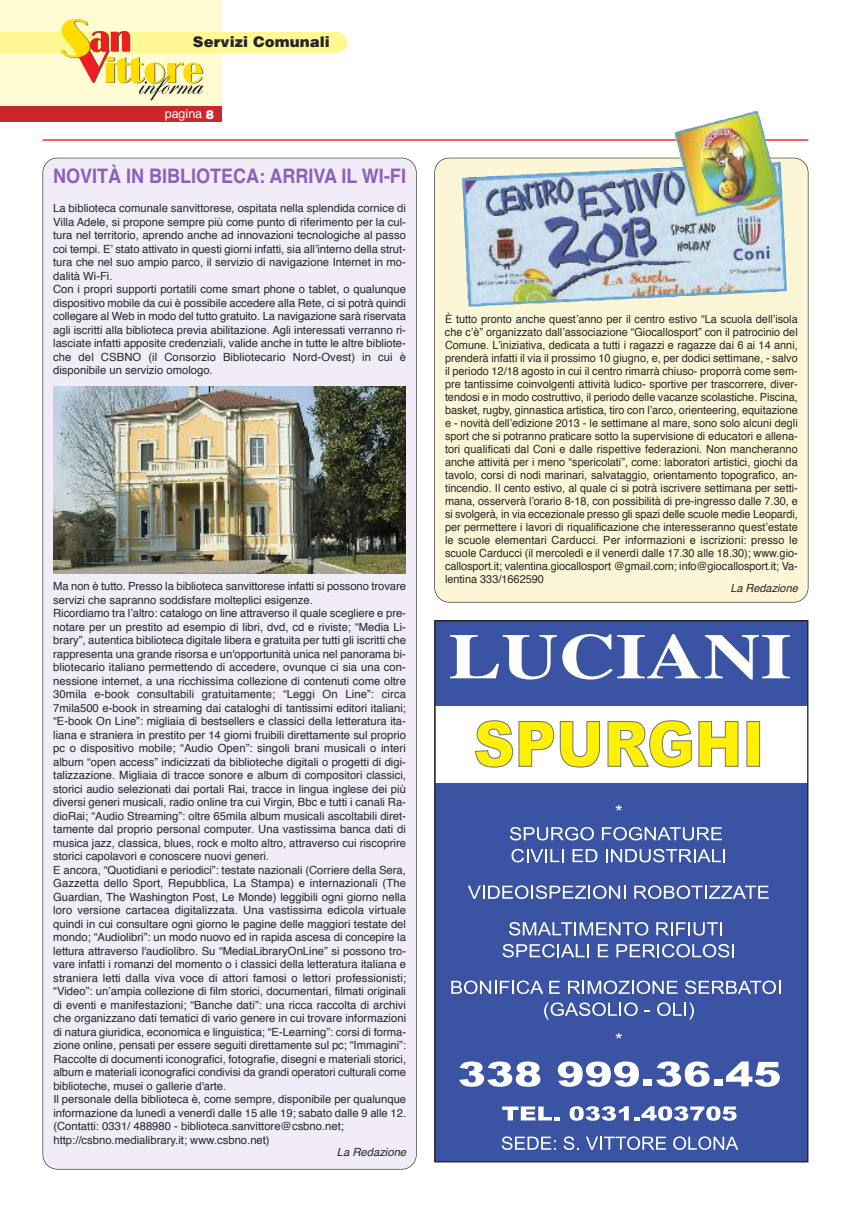
<style>
.page{position:relative;width:851px;height:1205px;background:#fff}
.page>*{position:absolute;margin:0;border:0;box-sizing:border-box;transform-origin:0 0}
.t1{font:700 20px "Helvetica";color:#8a61be;scale:.9 1}
.t2{font:900 15px "Helvetica";color:#272627}
.t3{font:12.5px "Helvetica";color:#fff}
.t4{font:11.25px/13.5px "Helvetica";color:#272627}
.t5{font:italic 11.25px "Helvetica";color:#272627}
.s1{font-weight:900}
</style>
<div class="page">
<div style="left:43px;top:158px;width:373px;height:1011px;background:#f1ecf7;border-radius:14px"></div>
<div style="left:0;top:0;width:221px;height:106px;background:#fffcd4"></div>
<div style="left:0;top:106px;width:221px;height:16px;background:#cc262b"></div>
<svg style="left:0;top:19px;width:347px;height:81px"></svg>
<hr style="left:43px;top:139px;width:765px;height:2px;background:#f00">
<div style="left:434px;top:158px;width:374px;height:444px;background:#fdf6d6;border-radius:14px"></div>
<div style="left:435px;top:621px;width:372px;height:541px;background:#3a53a3"></div>
<svg style="left:450px;top:635px;width:106px;height:44px"></svg>
<svg style="left:562px;top:634px;width:227px;height:45px"></svg>
<div style="left:435px;top:706px;width:372px;height:77px;background:#fff"></div>
<svg style="left:475px;top:720px;width:125px;height:48px"></svg>
<svg style="left:607px;top:720px;width:132px;height:48px"></svg>
<div style="left:746px;top:721px;width:13px;height:45px;background:#fff101"></div>
<div style="left:746px;top:721px;width:14px;height:46px;border:1px solid #76787b"></div>
<svg style="left:615px;top:805px;width:7px;height:5px"></svg>
<svg style="left:510px;top:827px;width:83px;height:13px"></svg>
<svg style="left:602px;top:827px;width:119px;height:13px"></svg>
<svg style="left:511px;top:849px;width:52px;height:13px"></svg>
<svg style="left:572px;top:849px;width:25px;height:13px"></svg>
<svg style="left:606px;top:849px;width:119px;height:13px"></svg>
<svg style="left:468px;top:885px;width:157px;height:14px"></svg>
<svg style="left:634px;top:885px;width:134px;height:14px"></svg>
<svg style="left:509px;top:922px;width:139px;height:13px"></svg>
<svg style="left:656px;top:922px;width:66px;height:13px"></svg>
<svg style="left:502px;top:944px;width:87px;height:13px"></svg>
<svg style="left:597px;top:944px;width:11px;height:13px"></svg>
<svg style="left:616px;top:944px;width:118px;height:13px"></svg>
<svg style="left:451px;top:980px;width:92px;height:14px"></svg>
<svg style="left:549px;top:981px;width:10px;height:13px"></svg>
<svg style="left:568px;top:980px;width:109px;height:14px"></svg>
<svg style="left:685px;top:980px;width:95px;height:14px"></svg>
<svg style="left:544px;top:1002px;width:93px;height:17px"></svg>
<svg style="left:644px;top:1010px;width:6px;height:2px"></svg>
<svg style="left:657px;top:1002px;width:36px;height:17px"></svg>
<svg style="left:615px;top:1033px;width:7px;height:5px"></svg>
<svg style="left:459px;top:1061px;width:81px;height:26px"></svg>
<svg style="left:557px;top:1061px;width:82px;height:26px"></svg>
<div style="left:643px;top:1079px;width:9px;height:7px;background:#fff"></div>
<svg style="left:656px;top:1061px;width:53px;height:26px"></svg>
<div style="left:713px;top:1079px;width:9px;height:7px;background:#fff"></div>
<svg style="left:726px;top:1061px;width:53px;height:26px"></svg>
<svg style="left:502px;top:1106px;width:57px;height:14px"></svg>
<svg style="left:569px;top:1106px;width:59px;height:14px"></svg>
<svg style="left:634px;top:1106px;width:102px;height:14px"></svg>
<svg style="left:501px;top:1136px;width:54px;height:14px"></svg>
<svg style="left:563px;top:1136px;width:15px;height:14px"></svg>
<svg style="left:586px;top:1136px;width:80px;height:14px"></svg>
<svg style="left:673px;top:1136px;width:65px;height:14px"></svg>
<img style="left:53px;top:386px;width:352px;height:188px">
<img style="left:461px;top:110px;width:326px;height:197px">
<h2 class="t2" style="left:193px;top:31px;width:138px">Servizi Comunali</h2>
<p class="t3" style="left:165px;top:109px;width:51px">pagina <span class="s1">8</span></p>
<h1 class="t1" style="left:53px;top:168px;width:393px">NOVITà IN BIBLIOTECA: ARRIVA IL WI-FI</h1>
<p class="t4" style="left:53px;top:202px;width:354px">La biblioteca comunale sanvittorese, ospitata nella splendida cornice di Villa Adele, si propone sempre più come punto di riferimento per la cul&shy;tura nel territorio, aprendo anche ad innovazioni tecnologiche al passo coi tempi. E’ stato attivato in questi giorni infatti, sia all’interno della strut&shy;tura che nel suo ampio parco, il servizio di navigazione Internet in mo&shy;dalità Wi-Fi.<br>Con i propri supporti portatili come smart phone o tablet, o qualunque dispositivo mobile da cui è possibile accedere alla Rete, ci si potrà quindi collegare al Web in modo del tutto gratuito. La navigazione sarà riservata agli iscritti alla biblioteca previa abilitazione. Agli interessati verranno ri&shy;lasciate infatti apposite credenziali, valide anche in tutte le altre bibliote&shy;che del CSBNO (il Consorzio Bibliotecario Nord-Ovest) in cui è disponibile un servizio omologo.</p>
<p class="t4" style="left:53px;top:580px;width:354px">Ma non è tutto. Presso la biblioteca sanvittorese infatti si possono trovare servizi che sapranno soddisfare molteplici esigenze.<br>Ricordiamo tra l’altro: catalogo on line attraverso il quale scegliere e pre&shy;notare per un prestito ad esempio di libri, dvd, cd e riviste; “Media Li&shy;brary”, autentica biblioteca digitale libera e gratuita per tutti gli iscritti che rappresenta una grande risorsa e un'opportunità unica nel panorama bi&shy;bliotecario italiano permettendo di accedere, ovunque ci sia una con&shy;nessione internet, a una ricchissima collezione di contenuti come oltre 30mila e-book consultabili gratuitamente; “Leggi On Line”: circa 7mila500 e-book in streaming dai cataloghi di tantissimi editori italiani; “E-book On Line”: migliaia di bestsellers e classici della letteratura ita&shy;liana e straniera in prestito per 14 giorni fruibili direttamente sul proprio pc o dispositivo mobile; “Audio Open”: singoli brani musicali o interi album “open access” indicizzati da biblioteche digitali o progetti di digi&shy;talizzazione. Migliaia di tracce sonore e album di compositori classici, storici audio selezionati dai portali Rai, tracce in lingua inglese dei più diversi generi musicali, radio online tra cui Virgin, Bbc e tutti i canali Ra&shy;dioRai; “Audio Streaming”: oltre 65mila album musicali ascoltabili diret&shy;tamente dal proprio personal computer. Una vastissima banca dati di musica jazz, classica, blues, rock e molto altro, attraverso cui riscoprire storici capolavori e conoscere nuovi generi.<br>E ancora, “Quotidiani e periodici”: testate nazionali (Corriere della Sera, Gazzetta dello Sport, Repubblica, La Stampa) e internazionali (The Guardian, The Washington Post, Le Monde) leggibili ogni giorno nella loro versione cartacea digitalizzata. Una vastissima edicola virtuale quindi in cui consultare ogni giorno le pagine delle maggiori testate del mondo; “Audiolibri”: un modo nuovo ed in rapida ascesa di concepire la lettura attraverso l'audiolibro. Su “MediaLibraryOnLine” si possono tro&shy;vare infatti i romanzi del momento o i classici della letteratura italiana e straniera letti dalla viva voce di attori famosi o lettori professionisti; “Video”: un’ampia collezione di film storici, documentari, filmati originali di eventi e manifestazioni; “Banche dati”: una ricca raccolta di archivi che organizzano dati tematici di vario genere in cui trovare informazioni di natura giuridica, economica e linguistica; “E-Learning”: corsi di forma&shy;zione online, pensati per essere seguiti direttamente sul pc; “Immagini”:<br>Raccolte di documenti iconografici, fotografie, disegni e materiali storici, album e materiali iconografici condivisi da grandi operatori culturali come biblioteche, musei o gallerie d'arte.<br>Il personale della biblioteca è, come sempre, disponibile per qualunque informazione da lunedì a venerdì dalle 15 alle 19; sabato dalle 9 alle 12. (Contatti: 0331/ 488980 - biblioteca.sanvittore@csbno.net; http://csbno.medialibrary.it; www.csbno.net)</p>
<p class="t5" style="left:337px;top:1148px;width:71px">La Redazione</p>
<p class="t4" style="left:445px;top:313px;width:354px;line-height:13px;text-align:justify">è tutto pronto anche quest’anno per il centro estivo “La scuola dell’isola che c’è” organizzato dall’associazione “Giocallosport” con il patrocinio del Comune. L’iniziativa, dedicata a tutti i ragazzi e ragazze dai 6 ai 14 anni, prenderà infatti il via il prossimo 10 giugno, e, per dodici settimane, - salvo il periodo 12/18 agosto in cui il centro rimarrà chiuso- proporrà come sem&shy;pre tantissime coinvolgenti attività ludico- sportive per trascorrere, diver&shy;tendosi e in modo costruttivo, il periodo delle vacanze scolastiche. Piscina, basket, rugby, ginnastica artistica, tiro con l’arco, orienteering, equitazione e - novità dell’edizione 2013 - le settimane al mare, sono solo alcuni degli sport che si potranno praticare sotto la supervisione di educatori e allena&shy;tori qualificati dal Coni e dalle rispettive federazioni. Non mancheranno anche attività per i meno “spericolati”, come: laboratori artistici, giochi da tavolo, corsi di nodi marinari, salvataggio, orientamento topografico, an&shy;tincendio. Il cento estivo, al quale ci si potrà iscrivere settimana per setti&shy;mana, osserverà l’orario 8-18, con possibilità di pre-ingresso dalle 7.30, e si svolgerà, in via eccezionale presso gli spazi delle scuole medie Leopardi, per permettere i lavori di riqualificazione che interesseranno quest’estate le scuole elementari Carducci. Per informazioni e iscrizioni: presso le scuole Carducci (il mercoledì e il venerdì dalle 17.30 alle 18.30); www.gio&shy;callosport.it; valentina.giocallosport @gmail.com; info@giocallosport.it; Va&shy;lentina 333/1662590</p>
<p class="t5" style="left:730px;top:583px;width:69px">La Redazione</p>
</div>
